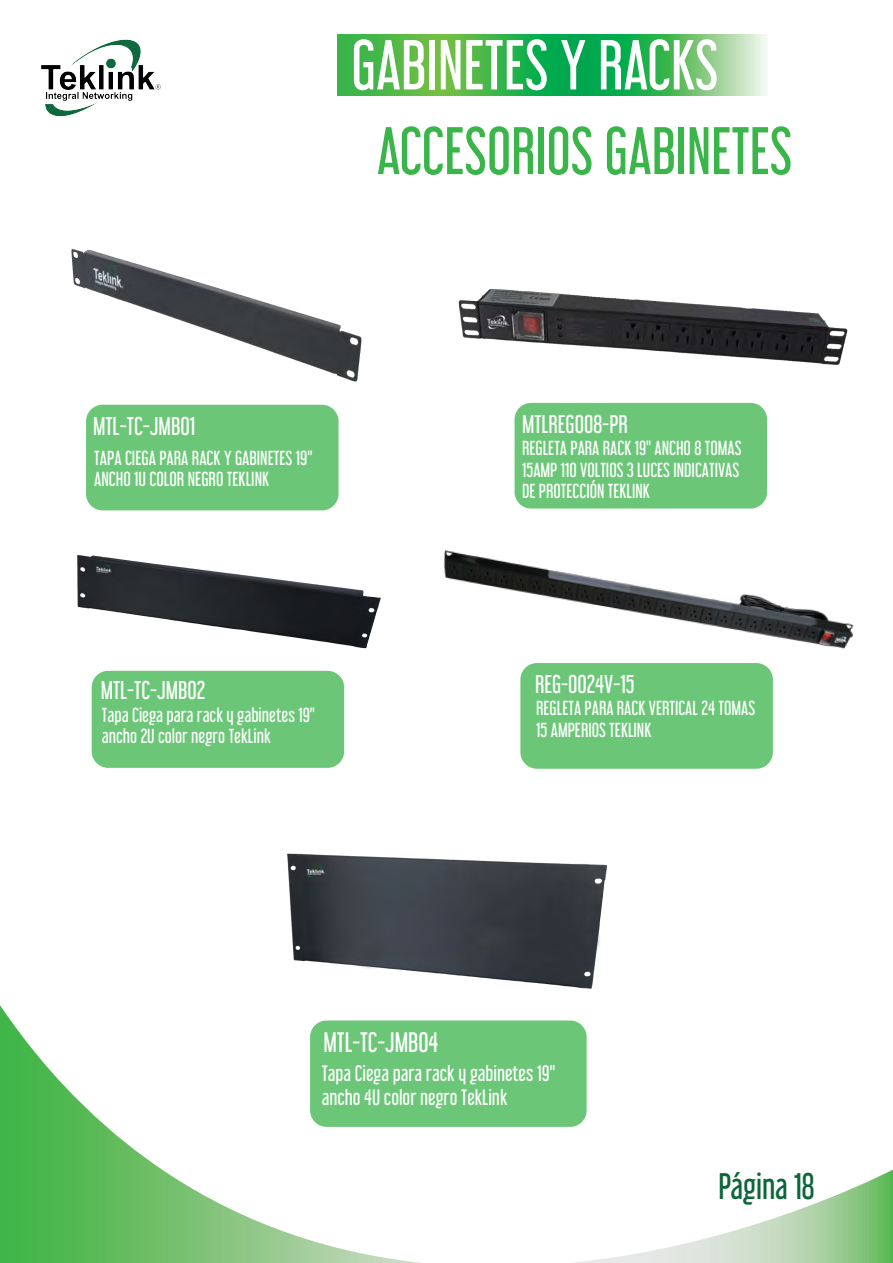
<style>
.page{position:relative;width:893px;height:1263px;background:#fff}
.page>*{position:absolute;margin:0;border:0;box-sizing:border-box;transform-origin:0 0}
.t1{font:63px "Libel Suit Rg";color:#fff}
.t2{font:60px "Libel Suit Rg";color:#3ab54a}
.t3{font:33px "Libel Suit Rg";color:#0c6638}
.t4{font:25.2px "Libel Suit Rg";color:#fff}
.t5{font:22.95px "Libel Suit Rg";color:#fff}
.t6{font:19.95px/23.9px "Libel Suit Rg";color:#fff}
.t7{font:18.15px/21.8px "Libel Suit Rg";color:#fff}
</style>
<div class="page">
<svg style="left:0;top:1005px;width:893px;height:258px"></svg>
<img style="left:41px;top:39px;width:120px;height:78px">
<svg style="left:337px;top:35px;width:430px;height:60px;background:#49ba5b"></svg>
<div style="left:514px;top:402px;width:254px;height:107px;background:#6bc777;border-radius:17px"></div>
<div style="left:513px;top:401px;width:255px;height:109px;border:2px solid #fff;border-radius:17px"></div>
<div style="left:309px;top:1020px;width:278px;height:107px;background:#6bc777;border-radius:17px"></div>
<div style="left:309px;top:1019px;width:279px;height:109px;border:2px solid #fff;border-radius:17px"></div>
<div style="left:91px;top:670px;width:254px;height:99px;background:#6bc777;border-radius:17px"></div>
<div style="left:90px;top:669px;width:256px;height:100px;border:2px solid #fff;border-radius:17px"></div>
<div style="left:85px;top:404px;width:254px;height:107px;background:#6bc777;border-radius:17px"></div>
<div style="left:85px;top:403px;width:255px;height:109px;border:2px solid #fff;border-radius:17px"></div>
<img style="left:71px;top:249px;width:291px;height:133px">
<img style="left:458px;top:289px;width:390px;height:76px">
<img style="left:443px;top:550px;width:411px;height:99px">
<div style="left:520px;top:662px;width:254px;height:107px;background:#6bc777;border-radius:17px"></div>
<div style="left:519px;top:661px;width:255px;height:109px;border:2px solid #fff;border-radius:17px"></div>
<img style="left:77px;top:555px;width:304px;height:94px">
<img style="left:287px;top:853px;width:320px;height:136px">
<h1 class="t1" style="left:351px;top:13px;width:369px">GABINETES Y RACKS</h1>
<h2 class="t2" style="left:377px;top:102px;width:417px">ACCESORIOS GABINETES</h2>
<p class="t5" style="left:93px;top:407px;width:104px">MTL-TC-JMB01</p>
<p class="t7" style="left:94px;top:445px;width:220px">TAPA CIEGA PARA RACK Y GABINETES 19"<br>ANCHO 1U COLOR NEGRO TEKLINK</p>
<p class="t5" style="left:522px;top:405px;width:107px">MTLREG008-PR</p>
<p class="t7" style="left:522px;top:435px;width:221px">REGLETA PARA RACK 19" ANCHO 8 TOMAS<br>15AMP 110 VOLTIOS 3 LUCES INDICATIVAS<br>DE PROTECCIÓN TEKLINK</p>
<p class="t5" style="left:535px;top:665px;width:101px">REG-0024V-15</p>
<p class="t5" style="left:101px;top:671px;width:106px">MTL-TC-JMB02</p>
<p class="t7" style="left:102px;top:702px;width:215px">Tapa Ciega para rack y gabinetes 19" ancho 2U color negro TekLink</p>
<p class="t7" style="left:536px;top:695px;width:221px">REGLETA PARA RACK VERTICAL 24 TOMAS<br>15 AMPERIOS TEKLINK</p>
<h3 class="t4" style="left:323px;top:1022px;width:116px">MTL-TC-JMB04</h3>
<p class="t6" style="left:322px;top:1059px;width:235px">Tapa Ciega para rack y gabinetes 19" ancho 4U color negro TekLink</p>
<h3 class="t3" style="left:718px;top:1159px;width:98px">Página 18</h3>
</div>
